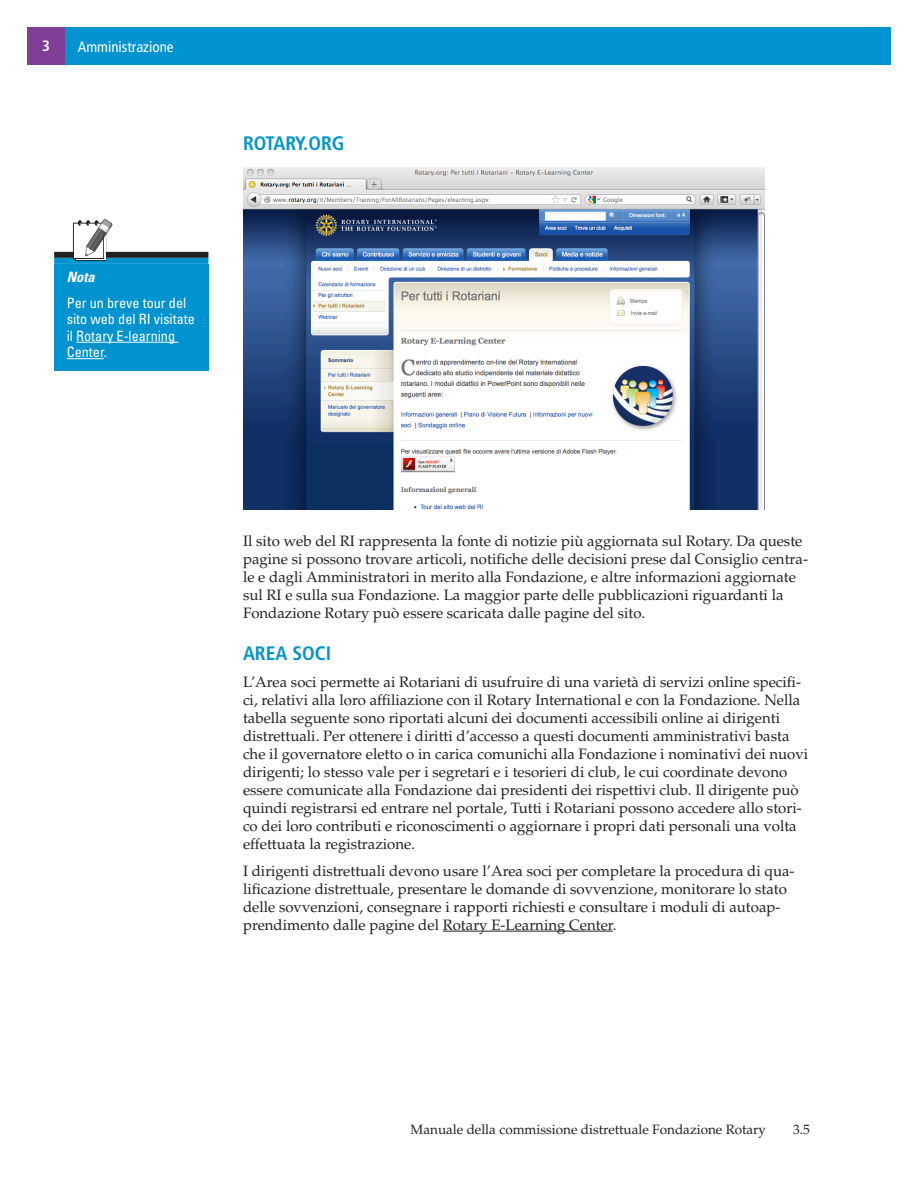
<style>
.page{position:relative;width:918px;height:1188px;background:#fff}
.page>*{position:absolute;margin:0;border:0;box-sizing:border-box;transform-origin:0 0}
.HEAD_2_1{font:700 condensed 19.5px "Frutiger LT Std";color:#0093d0}
.Body_0p9__1{font:15px/18px "Palatino LT Std";color:#231f20}
.t1{font:condensed 15px "Frutiger LT Std";color:#fff}
.t2{font:700 condensed 15px "Frutiger LT Std";color:#fff}
.Sidebar_Text{font:condensed 14.25px/16.5px "Univers LT Std";color:#fff}
.sidebar_head{font:italic 700 condensed 14.25px "Univers LT Std";color:#fff}
.t3{font:13.5px "Palatino LT Std";color:#231f20}
</style>
<div class="page">
<div style="left:27px;top:27px;width:864px;height:38px;background:#0093d0"></div>
<div style="left:27px;top:27px;width:38px;height:38px;background:#7f3f98"></div>
<hr style="left:443px;top:931px;width:170px;height:1px;background:#231f20">
<img style="left:243px;top:167px;width:521px;height:342px">
<div style="left:54px;top:252px;width:154px;height:6px;background:#231f20"></div>
<div style="left:54px;top:258px;width:154px;height:6px;background:#0093d0"></div>
<svg style="left:73px;top:219px;width:39px;height:42px"></svg>
<div style="left:54px;top:264px;width:154px;height:107px;background:#0093d0"></div>
<hr style="left:76px;top:342px;width:102px;height:1px;background:#fff">
<hr style="left:67px;top:358px;width:37px;height:1px;background:#fff">
<p class="t2" style="left:42px;top:37px;width:9px">3</p>
<p class="t1" style="left:78px;top:38px;width:97px">Amministrazione</p>
<p class="sidebar_head" style="left:67px;top:268px;width:29px">Nota</p>
<p class="Sidebar_Text" style="left:67px;top:294px;width:130px">Per un breve tour del sito web del RI visitate il Rotary E-learning<br>Center.</p>
<p class="HEAD_2_1" style="left:243px;top:131px;width:103px">ROTARY.ORG</p>
<p class="Body_0p9__1" style="left:243px;top:532px;width:567px">Il sito web del RI rappresenta la fonte di notizie più aggiornata sul Rotary. Da queste pagine si possono trovare articoli, notifiche delle decisioni prese dal Consiglio centra&shy;le e dagli Amministratori in merito alla Fondazione, e altre informazioni aggiornate sul RI e sulla sua Fondazione. La maggior parte delle pubblicazioni riguardanti la Fondazione Rotary può essere scaricata dalle pagine del sito.</p>
<p class="HEAD_2_1" style="left:243px;top:641px;width:90px">AREA SOCI</p>
<p class="Body_0p9__1" style="left:243px;top:673px;width:567px">L’Area soci permette ai Rotariani di usufruire di una varietà di servizi online specifi&shy;ci, relativi alla loro affiliazione con il Rotary International e con la Fondazione. Nella tabella seguente sono riportati alcuni dei documenti accessibili online ai dirigenti distrettuali. Per ottenere i diritti d’accesso a questi documenti amministrativi basta che il governatore eletto o in carica comunichi alla Fondazione i nominativi dei nuovi dirigenti; lo stesso vale per i segretari e i tesorieri di club, le cui coordinate devono essere comunicate alla Fondazione dai presidenti dei rispettivi club. Il dirigente può quindi registrarsi ed entrare nel portale, Tutti i Rotariani possono accedere allo stori&shy;co dei loro contributi e riconoscimenti o aggiornare i propri dati personali una volta effettuata la registrazione.</p>
<p class="Body_0p9__1" style="left:243px;top:862px;width:553px">I dirigenti distrettuali devono usare l’Area soci per completare la procedura di qua&shy;lificazione distrettuale, presentare le domande di sovvenzione, monitorare lo stato delle sovvenzioni, consegnare i rapporti richiesti e consultare i moduli di autoap&shy;prendimento dalle pagine del Rotary E-Learning Center.</p>
<p class="t3" style="left:411px;top:1121px;width:357px">Manuale della commissione distrettuale Fondazione Rotary</p>
<p class="t3" style="left:793px;top:1121px;width:18px">3.5</p>
</div>
